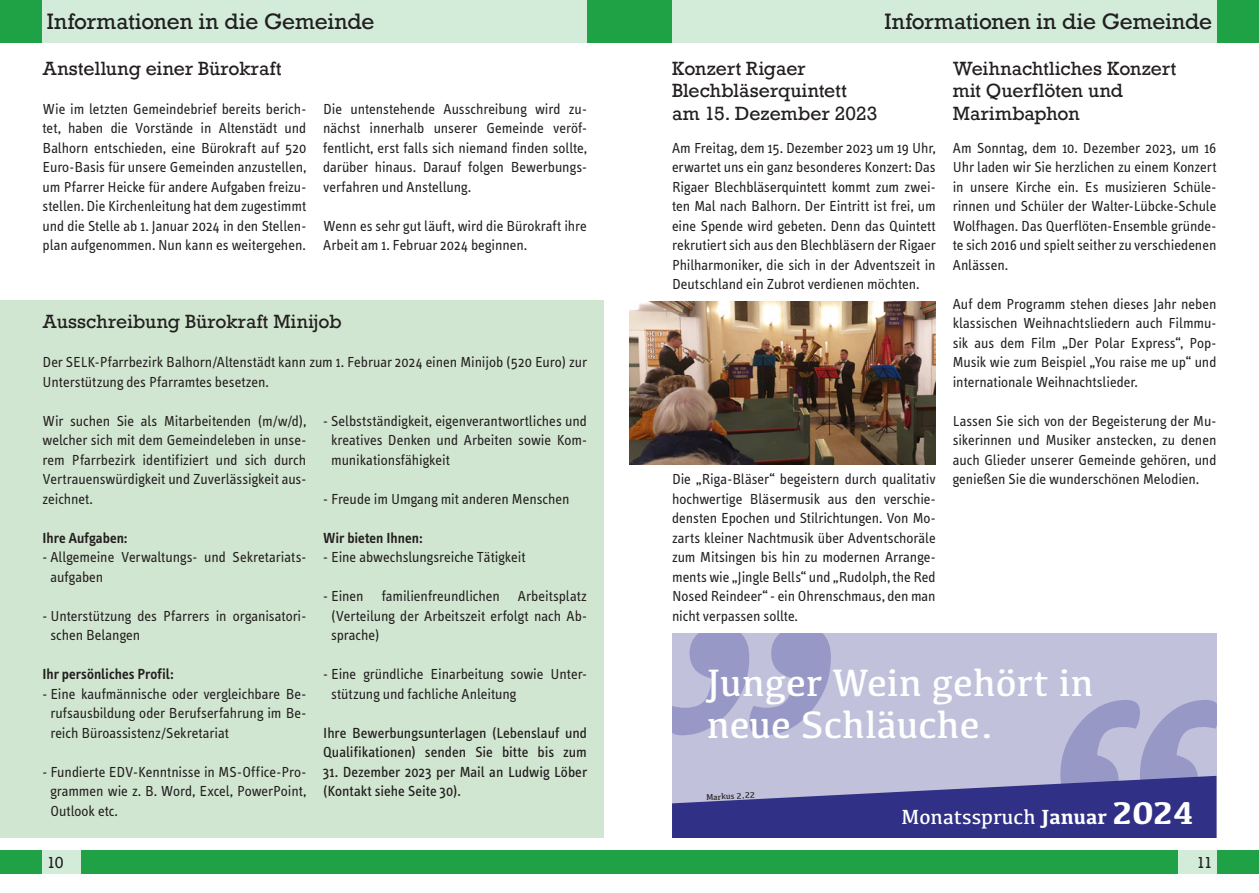
<style>
.page{position:relative;width:1259px;height:893px;background:#fff}
.page>*{position:absolute;margin:0;border:0;box-sizing:border-box;transform-origin:0 0}
.t1{font:39.6px/42.3px "Kefa";color:#fff}
.t2{font:21.15px "Kefa";color:#fff}
.t3{font:21px "Rockwell";color:#231f20}
.t4{font:18px/22.5px "Rockwell";letter-spacing:.005em;color:#231f20}
.t5{font:15px/19.5px "Info Text";color:#231f20;text-align:justify}
.t6{font:15px/19.5px "Info Text";color:#231f20}
.t7{font:600 15px "Info Text";color:#231f20}
.t8{font:15px "Rockwell";color:#231f20}
.t9{font:8.4px "Kefa";color:#231f20}
.s1{font-weight:700}
.s2{font-weight:700;font-size:32.4px}
</style>
<div class="page">
<div style="left:0;top:850px;width:629px;height:24px;background:#1fa245"></div>
<div style="left:629px;top:850px;width:630px;height:24px;background:#1fa245"></div>
<div style="left:0;top:0;width:629px;height:43px;background:#1fa245"></div>
<div style="left:629px;top:0;width:630px;height:43px;background:#1fa245"></div>
<div style="left:0;top:300px;width:604px;height:538px;background:#d1e6d0"></div>
<img style="left:629px;top:301px;width:306px;height:164px">
<svg style="left:672px;top:634px;width:544px;height:204px;background:#9898c4"></svg>
<svg style="left:43px;top:850px;width:38px;height:24px"></svg>
<svg style="left:1178px;top:850px;width:39px;height:24px"></svg>
<div style="left:43px;top:0;width:544px;height:43px;background:#d2ecd9"></div>
<div style="left:672px;top:0;width:544px;height:43px;background:#d2ecd9"></div>
<h3 class="t3" style="left:47px;top:9px;width:329px">Informationen in die Gemeinde</h3>
<h3 class="t3" style="left:884px;top:9px;width:329px">Informationen in die Gemeinde</h3>
<p class="t4" style="left:43px;top:57px;width:240px">Anstellung einer Bürokraft</p>
<p class="t5" style="left:43px;top:99px;width:265px">Wie im letzten Gemeindebrief bereits berich&shy;tet, haben die Vorstände in Altenstädt und Balhorn entschieden, eine Bürokraft auf 520<br>Euro-Basis für unsere Gemeinden anzustellen, um Pfarrer Heicke für andere Aufgaben freizu&shy;stellen. Die Kirchenleitung hat dem zugestimmt und die Stelle ab 1. Januar 2024 in den Stellen&shy;plan aufgenommen. Nun kann es weitergehen.</p>
<p class="t5" style="left:323px;top:99px;width:265px">Die untenstehende Ausschreibung wird zu&shy;nächst innerhalb unserer Gemeinde veröf&shy;fentlicht, erst falls sich niemand finden sollte, darüber hinaus. Darauf folgen Bewerbungs&shy;verfahren und Anstellung.</p>
<p class="t5" style="left:323px;top:216px;width:265px">Wenn es sehr gut läuft, wird die Bürokraft ihre<br>Arbeit am 1. Februar 2024 beginnen.</p>
<p class="t4" style="left:43px;top:311px;width:301px">Ausschreibung Bürokraft Minijob</p>
<p class="t5" style="left:43px;top:353px;width:546px">Der SELK-Pfarrbezirk Balhorn/Altenstädt kann zum 1. Februar 2024 einen Minijob (520 Euro) zur<br>Unterstützung des Pfarramtes besetzen.</p>
<p class="t5" style="left:43px;top:411px;width:265px">Wir suchen Sie als Mitarbeitenden (m/w/d), welcher sich mit dem Gemeindeleben in unse&shy;rem Pfarrbezirk identifiziert und sich durch Vertrauenswürdigkeit und Zuverlässigkeit aus&shy;zeichnet.</p>
<p class="t7" style="left:43px;top:529px;width:86px">Ihre Aufgaben:</p>
<p class="t5" style="left:50px;top:548px;width:257px;text-indent:-8px">- Allgemeine Verwaltungs- und Sekretariats&shy;aufgaben</p>
<p class="t5" style="left:50px;top:606px;width:257px;text-indent:-8px">- Unterstützung des Pfarrers in organisatori&shy;schen Belangen</p>
<p class="t7" style="left:43px;top:666px;width:132px">Ihr persönliches Profil:</p>
<p class="t5" style="left:50px;top:684px;width:257px;text-indent:-8px">- Eine kaufmännische oder vergleichbare Be&shy;rufsausbildung oder Berufserfahrung im Be&shy;reich Büroassistenz/Sekretariat</p>
<p class="t5" style="left:50px;top:762px;width:257px;text-indent:-8px">- Fundierte EDV-Kenntnisse in MS-Office-Pro&shy;grammen wie z. B. Word, Excel, PowerPoint, Outlook etc.</p>
<p class="t5" style="left:331px;top:411px;width:257px;text-indent:-8px">- Selbstständigkeit, eigenverantwortliches und kreatives Denken und Arbeiten sowie Kom&shy;munikationsfähigkeit</p>
<p class="t5" style="left:323px;top:489px;width:248px">- Freude im Umgang mit anderen Menschen</p>
<p class="t7" style="left:323px;top:529px;width:101px">Wir bieten Ihnen:</p>
<p class="t5" style="left:323px;top:548px;width:204px">- Eine abwechslungsreiche Tätigkeit</p>
<p class="t5" style="left:331px;top:587px;width:257px;text-indent:-8px">- Einen familienfreundlichen Arbeitsplatz (Verteilung der Arbeitszeit erfolgt nach Ab&shy;sprache)</p>
<p class="t5" style="left:331px;top:665px;width:257px;text-indent:-8px">- Eine gründliche Einarbeitung sowie Unter&shy;stützung und fachliche Anleitung</p>
<p class="t6" style="left:323px;top:723px;width:265px">Ihre Bewerbungsunterlagen (Lebenslauf und<br>Qualifikationen) senden Sie bitte bis zum</p>
<p class="t6" style="left:323px;top:762px;width:265px">31. Dezember 2023 per Mail an Ludwig Löber (Kontakt siehe Seite 30).</p>
<p class="t4" style="left:672px;top:57px;width:207px">Konzert Rigaer<br>Blechbläserquintett am 15. Dezember 2023</p>
<p class="t5" style="left:672px;top:138px;width:265px">Am Freitag, dem 15. Dezember 2023 um 19 Uhr, erwartet uns ein ganz besonderes Konzert: Das Rigaer Blechbläserquintett kommt zum zwei&shy;ten Mal nach Balhorn. Der Eintritt ist frei, um eine Spende wird gebeten. Denn das Quintett rekrutiert sich aus den Blechbläsern der Rigaer Philharmoniker, die sich in der Adventszeit in Deutschland ein Zubrot verdienen möchten.</p>
<p class="t5" style="left:672px;top:470px;width:265px">Die „Riga-Bläser“ begeistern durch qualitativ hochwertige Bläsermusik aus den verschie&shy;densten Epochen und Stilrichtungen. Von Mo&shy;zarts kleiner Nachtmusik über Adventschoräle zum Mitsingen bis hin zu modernen Arrange&shy;ments wie „Jingle Bells“ und „Rudolph, the Red Nosed Reindeer“ - ein Ohrenschmaus, den man nicht verpassen sollte.</p>
<p class="t4" style="left:952px;top:57px;width:225px">Weihnachtliches Konzert mit Querflöten und<br>Marimbaphon</p>
<p class="t5" style="left:952px;top:138px;width:265px">Am Sonntag, dem 10. Dezember 2023, um 16<br>Uhr laden wir Sie herzlichen zu einem Konzert in unsere Kirche ein. Es musizieren Schüle&shy;rinnen und Schüler der Walter-Lübcke-Schule Wolfhagen. Das Querflöten-Ensemble gründe&shy;te sich 2016 und spielt seither zu verschiedenen Anlässen.</p>
<p class="t5" style="left:952px;top:294px;width:265px">Auf dem Programm stehen dieses Jahr neben klassischen Weihnachtsliedern auch Filmmu&shy;sik aus dem Film „Der Polar Express“, Pop-Musik wie zum Beispiel „You raise me up“ und internationale Weihnachtslieder.</p>
<p class="t5" style="left:952px;top:411px;width:265px">Lassen Sie sich von der Begeisterung der Mu&shy;sikerinnen und Musiker anstecken, zu denen auch Glieder unserer Gemeinde gehören, und genießen Sie die wunderschönen Melodien.</p>
<h1 class="t1" style="left:706px;top:660px;width:388px">Junger Wein gehört in neue Schläuche.</h1>
<p class="t9" style="left:706px;top:792px;width:50px;rotate:-3deg">Markus 2,22</p>
<h2 class="t2" style="left:901px;top:804px;width:294px">Monatsspruch <span class="s1">Januar</span> <span class="s2">2024</span></h2>
<p class="t8" style="left:47px;top:853px;width:18px">10</p>
<p class="t8" style="left:1196px;top:853px;width:18px">11</p>
</div>
